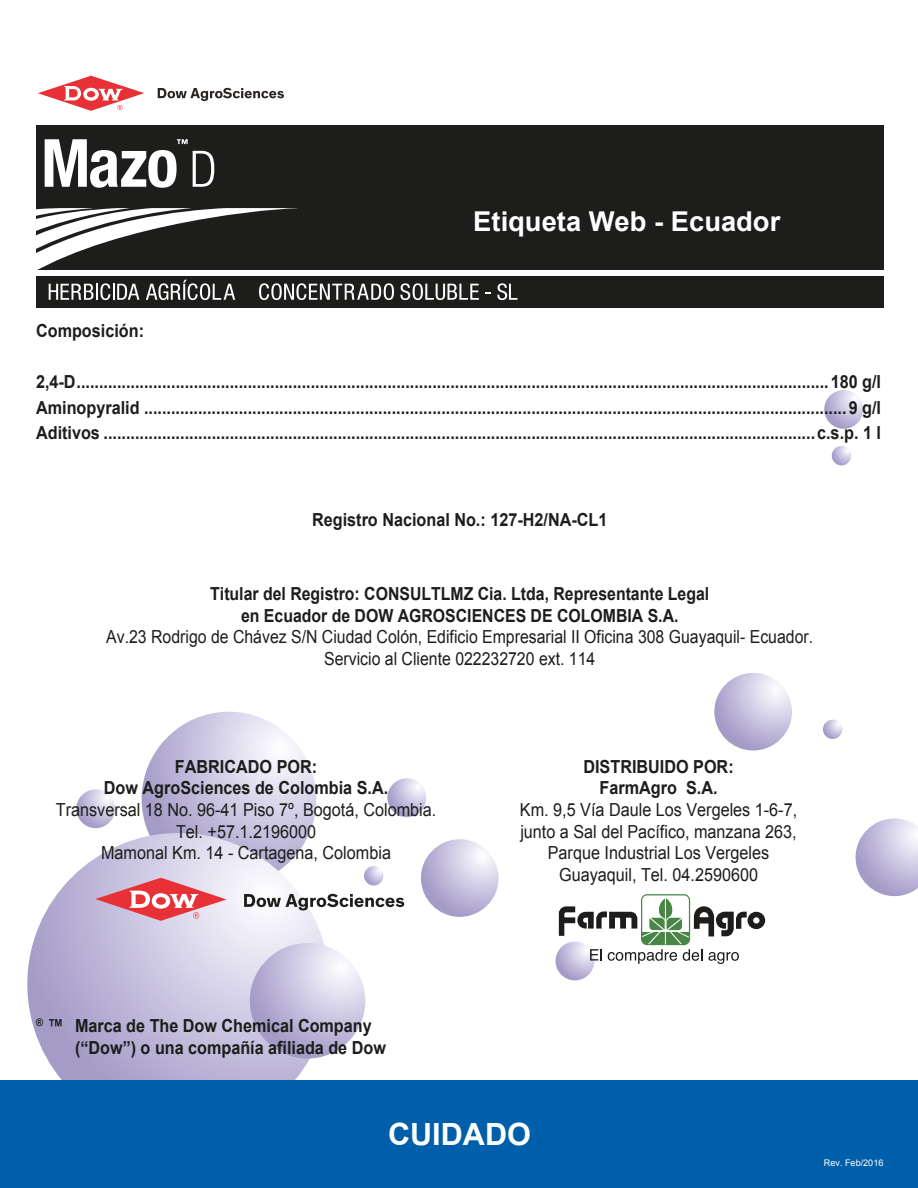
<style>
.page{position:relative;width:918px;height:1188px;background:#fff}
.page>*{position:absolute;margin:0;border:0;box-sizing:border-box;transform-origin:0 0}
.t1{font:700 30.6px "Arial";color:#fff}
.t2{font:700 27.3px "Arial";color:#fff}
.t3{font:700 18px/25.5px "Arial";color:#1d1d1b;text-align:justify;scale:.9 1}
.t4{font:18px/21.6px "Arial";color:#1d1d1b;text-align:center;scale:.9 1}
.t5{font:18px/21.6px "Arial";color:#1d1d1b;text-align:center;scale:.88 1}
.t6{font:700 18px/21.6px "Arial";color:#1d1d1b;text-align:center;scale:.88 1}
.t7{font:9.15px "Arial";color:#fff}
</style>
<div class="page">
<svg style="left:142px;top:712px;width:174px;height:174px;background:#cdc8e2"></svg>
<svg style="left:27px;top:833px;width:303px;height:302px;background:#c6c1de"></svg>
<svg style="left:250px;top:943px;width:115px;height:116px;background:#c7c1de"></svg>
<svg style="left:421px;top:839px;width:78px;height:78px;background:#c8c2df"></svg>
<svg style="left:714px;top:673px;width:78px;height:78px;background:#c8c2df"></svg>
<svg style="left:856px;top:818px;width:62px;height:78px"></svg>
<svg style="left:387px;top:778px;width:39px;height:39px"></svg>
<svg style="left:556px;top:942px;width:38px;height:38px"></svg>
<svg style="left:76px;top:789px;width:39px;height:39px"></svg>
<svg style="left:824px;top:390px;width:39px;height:39px"></svg>
<svg style="left:832px;top:446px;width:19px;height:19px"></svg>
<svg style="left:823px;top:720px;width:19px;height:19px"></svg>
<svg style="left:364px;top:866px;width:19px;height:20px"></svg>
<div style="left:0;top:1081px;width:918px;height:107px;background:#005faa"></div>
<div style="left:37px;top:125px;width:847px;height:182px;background:#1d1d1b"></div>
<div style="left:36px;top:270px;width:852px;height:6px;background:#fff"></div>
<svg style="left:158px;top:88px;width:126px;height:13px"></svg>
<svg style="left:38px;top:76px;width:106px;height:35px"></svg>
<svg style="left:400px;top:283px;width:79px;height:17px"></svg>
<svg style="left:485px;top:292px;width:6px;height:2px"></svg>
<svg style="left:497px;top:283px;width:20px;height:17px"></svg>
<svg style="left:36px;top:208px;width:358px;height:92px"></svg>
<svg style="left:45px;top:139px;width:169px;height:49px"></svg>
<svg style="left:95px;top:878px;width:132px;height:43px;background:#e196a3"></svg>
<svg style="left:244px;top:894px;width:160px;height:16px"></svg>
<svg style="left:559px;top:894px;width:206px;height:70px"></svg>
<h2 class="t2" style="left:473px;top:203px;width:309px">Etiqueta Web - Ecuador</h2>
<p class="t3" style="left:36px;top:319px;width:122px">Composición:</p>
<p class="t3" style="left:36px;top:370px;width:940px">2,4-D.......................................................................................................................................................................180 g/l Aminopyralid ............................................................................................................................................................9 g/l Aditivos ..............................................................................................................................................................c.s.p. 1 l</p>
<p class="t3" style="left:312px;top:507px;width:330px">Registro Nacional No.: 127-H2/NA-CL1</p>
<p class="t6" style="left:210px;top:583px;width:569px">Titular del Registro: CONSULTLMZ Cia. Ltda, Representante Legal en Ecuador de DOW AGROSCIENCES DE COLOMBIA S.A.</p>
<p class="t5" style="left:106px;top:626px;width:805px">Av.23 Rodrigo de Chávez S/N Ciudad Colón, Edificio Empresarial II Oficina 308 Guayaquil- Ecuador.<br>Servicio al Cliente 022232720 ext. 114</p>
<p class="t3" style="left:175px;top:754px;width:159px">FABRICADO POR:</p>
<p class="t3" style="left:583px;top:754px;width:169px">DISTRIBUIDO POR:</p>
<p class="t3" style="left:104px;top:776px;width:318px">Dow AgroSciences de Colombia S.A.</p>
<p class="t3" style="left:600px;top:776px;width:133px">FarmAgro S.A.</p>
<p class="t4" style="left:56px;top:799px;width:424px">Transversal 18 No. 96-41 Piso 7º, Bogotá, Colombia.</p>
<p class="t4" style="left:520px;top:799px;width:310px">Km. 9,5 Vía Daule Los Vergeles 1-6-7,</p>
<p class="t4" style="left:176px;top:821px;width:157px">Tel. +57.1.2196000</p>
<p class="t4" style="left:520px;top:821px;width:309px">junto a Sal del Pacífico, manzana 263,</p>
<p class="t4" style="left:101px;top:842px;width:324px">Mamonal Km. 14 - Cartagena, Colombia</p>
<p class="t4" style="left:548px;top:842px;width:248px">Parque Industrial Los Vergeles<br>Guayaquil, Tel. 04.2590600</p>
<p class="t3" style="left:75px;top:1015px;width:347px;line-height:21.6px;text-indent:-39px"><sup>®</sup> ™ Marca de The Dow Chemical Company (“Dow”) o una compañía afiliada de Dow</p>
<h1 class="t1" style="left:388px;top:1113px;width:144px">CUIDADO</h1>
<p class="t7" style="left:824px;top:1157px;width:61px">Rev. Feb/2016</p>
</div>
